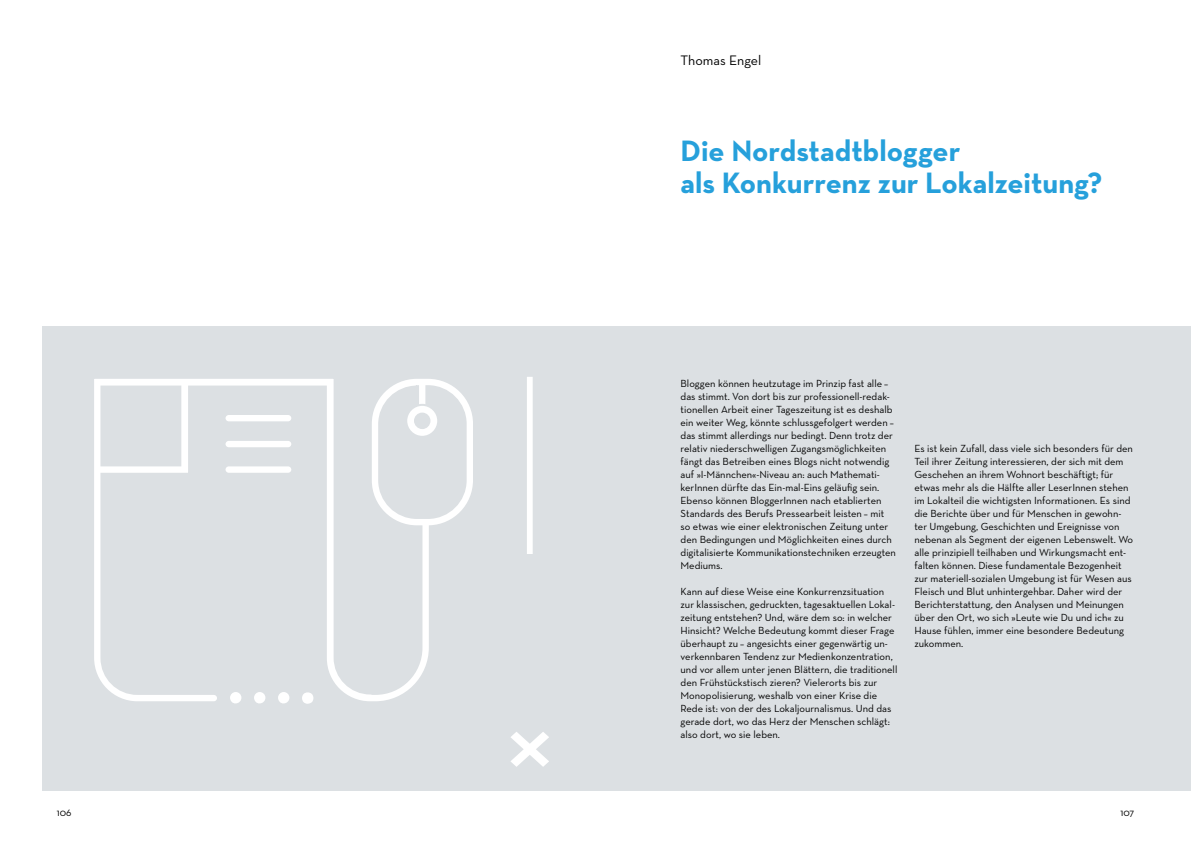
<style>
.page{position:relative;width:1191px;height:842px;background:#fff}
.page>*{position:absolute;margin:0;border:0;box-sizing:border-box;transform-origin:0 0}
.t1{font:700 30px/32px "Neutra Text";color:#26a0db}
.t2{font:14px "Neutra Text";color:#000}
.t3{font:10.5px/13px "Neutra Text";color:#000}
</style>
<div class="page">
<div style="left:43px;top:326px;width:1148px;height:465px;background:#dce0e3"></div>
<svg style="left:511px;top:732px;width:38px;height:35px"></svg>
<svg style="left:94px;top:379px;width:379px;height:325px"></svg>
<svg style="left:404px;top:403px;width:36px;height:36px"></svg>
<div style="left:527px;top:377px;width:6px;height:177px;background:#fff"></div>
<svg style="left:228px;top:690px;width:63px;height:12px"></svg>
<svg style="left:300px;top:689px;width:16px;height:15px"></svg>
<h2 class="t2" style="left:680px;top:52px;width:82px">Thomas Engel</h2>
<h1 class="t1" style="left:680px;top:134px;width:423px">Die Nordstadtblogger<br>als Konkurrenz zur Lokalzeitung?</h1>
<p class="t3" style="left:680px;top:377px;width:217px">Bloggen können heutzutage im Prinzip fast alle – das stimmt. Von dort bis zur professionell-redak&shy;tionellen Arbeit einer Tageszeitung ist es deshalb ein weiter Weg, könnte schlussgefolgert werden – das stimmt allerdings nur bedingt. Denn trotz der relativ niederschwelligen Zugangsmöglichkeiten fängt das Betreiben eines Blogs nicht notwendig auf »I-Männchen«-Niveau an: auch Mathemati&shy;kerInnen dürfte das Ein-mal-Eins geläufig sein.<br>Ebenso können BloggerInnen nach etablierten Standards des Berufs Pressearbeit leisten – mit so etwas wie einer elektronischen Zeitung unter den Bedingungen und Möglichkeiten eines durch digitalisierte Kommunikationstechniken erzeugten Mediums.</p>
<p class="t3" style="left:680px;top:585px;width:218px">Kann auf diese Weise eine Konkurrenzsituation zur klassischen, gedruckten, tagesaktuellen Lokal&shy;zeitung entstehen? Und, wäre dem so: in welcher Hinsicht? Welche Bedeutung kommt dieser Frage überhaupt zu – angesichts einer gegenwärtig un&shy;verkennbaren Tendenz zur Medienkonzentration, und vor allem unter jenen Blättern, die traditionell den Frühstückstisch zieren? Vielerorts bis zur Monopolisierung, weshalb von einer Krise die Rede ist: von der des Lokaljournalismus. Und das gerade dort, wo das Herz der Menschen schlägt: also dort, wo sie leben.</p>
<p class="t3" style="left:914px;top:442px;width:220px">Es ist kein Zufall, dass viele sich besonders für den Teil ihrer Zeitung interessieren, der sich mit dem Geschehen an ihrem Wohnort beschäftigt; für etwas mehr als die Hälfte aller LeserInnen stehen im Lokalteil die wichtigsten Informationen. Es sind die Berichte über und für Menschen in gewohn&shy;ter Umgebung, Geschichten und Ereignisse von nebenan als Segment der eigenen Lebenswelt. Wo alle prinzipiell teilhaben und Wirkungsmacht ent&shy;falten können. Diese fundamentale Bezogenheit zur materiell-sozialen Umgebung ist für Wesen aus Fleisch und Blut unhintergehbar. Daher wird der Berichterstattung, den Analysen und Meinungen über den Ort, wo sich »Leute wie Du und ich« zu Hause fühlen, immer eine besondere Bedeutung zukommen.</p>
<p class="t3" style="left:57px;top:806px;width:16px">106</p>
<p class="t3" style="left:1120px;top:806px;width:15px">107</p>
</div>
